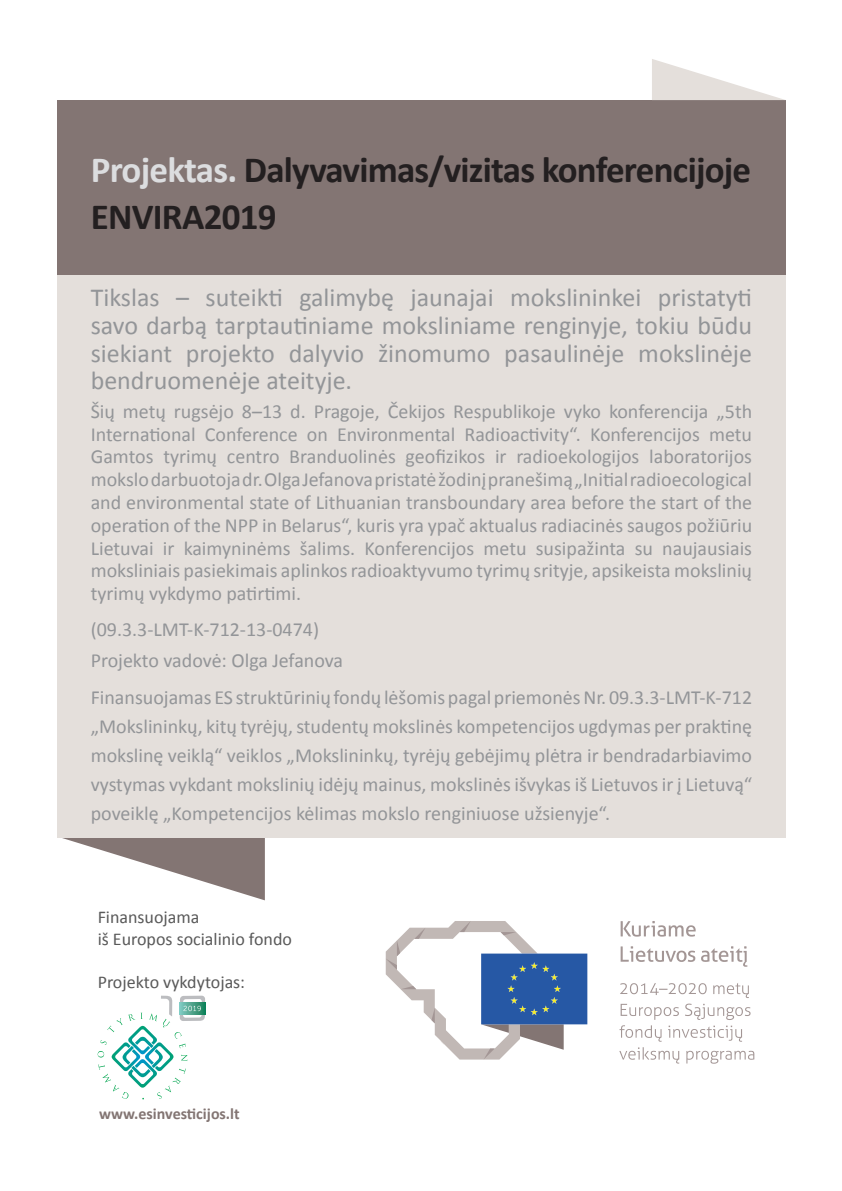
<style>
.page{position:relative;width:842px;height:1191px;background:#fff}
.page>*{position:absolute;margin:0;border:0;box-sizing:border-box;transform-origin:0 0}
.t1{font:700 37px/47px "Calibri";letter-spacing:-.02em;color:#231f20}
.t2{font:26px/27.8px "Calibri";color:#939598;text-align:justify}
.t3{font:20px/22.8px "Calibri";color:#939598;text-align:justify}
.t4{font:18px/21.6px "Calibri";color:#595959}
.t5{font:700 16px "Calibri";color:#837573}
.s1{color:#dcdddf}
</style>
<div class="page">
<svg style="left:62px;top:838px;width:203px;height:62px"></svg>
<div style="left:57px;top:272px;width:729px;height:566px;background:#e4dfdb"></div>
<div style="left:57px;top:100px;width:729px;height:174px;background:#837573"></div>
<svg style="left:652px;top:59px;width:133px;height:41px"></svg>
<svg style="left:386px;top:921px;width:201px;height:138px"></svg>
<svg style="left:619px;top:921px;width:135px;height:142px"></svg>
<div style="left:179px;top:1002px;width:27px;height:12px;background:#098159"></div>
<svg style="left:98px;top:995px;width:107px;height:104px"></svg>
<h1 class="t1" style="left:91px;top:146px;width:662px"><span class="s1">Projektas.</span> Dalyvavimas/vizitas konferencijoje<br>ENVIRA2019</h1>
<h2 class="t2" style="left:91px;top:283px;width:663px">Tikslas – suteikti galimybę jaunajai mokslininkei pristatyti savo darbą tarptautiniame moksliniame renginyje, tokiu būdu siekiant projekto dalyvio žinomumo pasaulinėje mokslinėje bendruomenėje ateityje.</h2>
<p class="t3" style="left:91px;top:400px;width:663px">Šių metų rugsėjo 8–13 d. Pragoje, Čekijos Respublikoje vyko konferencija „5th International Conference on Environmental Radioactivity“. Konferencijos metu Gamtos tyrimų centro Branduolinės geofizikos ir radioekologijos laboratorijos mokslo darbuotoja dr. Olga Jefanova pristatė žodinį pranešimą „Initial radioecological and environmental state of Lithuanian transboundary area before the start of the operation of the NPP in Belarus“, kuris yra ypač aktualus radiacinės saugos požiūriu Lietuvai ir kaimyninėms šalims. Konferencijos metu susipažinta su naujausiais moksliniais pasiekimais aplinkos radioaktyvumo tyrimų srityje, apsikeista mokslinių tyrimų vykdymo patirtimi.</p>
<p class="t3" style="left:91px;top:614px;width:254px;line-height:30.5px">(09.3.3-LMT-K-712-13-0474)<br>Projekto vadovė: Olga Jefanova</p>
<p class="t3" style="left:91px;top:683px;width:663px;line-height:28.8px">Finansuojamas ES struktūrinių fondų lėšomis pagal priemonės Nr. 09.3.3-LMT-K-712 „Mokslininkų, kitų tyrėjų, studentų mokslinės kompetencijos ugdymas per praktinę mokslinę veiklą“ veiklos „Mokslininkų, tyrėjų gebėjimų plėtra ir bendradarbiavimo vystymas vykdant mokslinių idėjų mainus, mokslinės išvykas iš Lietuvos ir į Lietuvą“ poveiklę „Kompetencijos kėlimas mokslo renginiuose užsienyje“.</p>
<p class="t4" style="left:98px;top:906px;width:196px">Finansuojama<br>iš Europos socialinio fondo</p>
<p class="t4" style="left:98px;top:971px;width:149px">Projekto vykdytojas:</p>
<p class="t5" style="left:99px;top:1104px;width:142px">www.esinvesticijos.lt</p>
</div>
